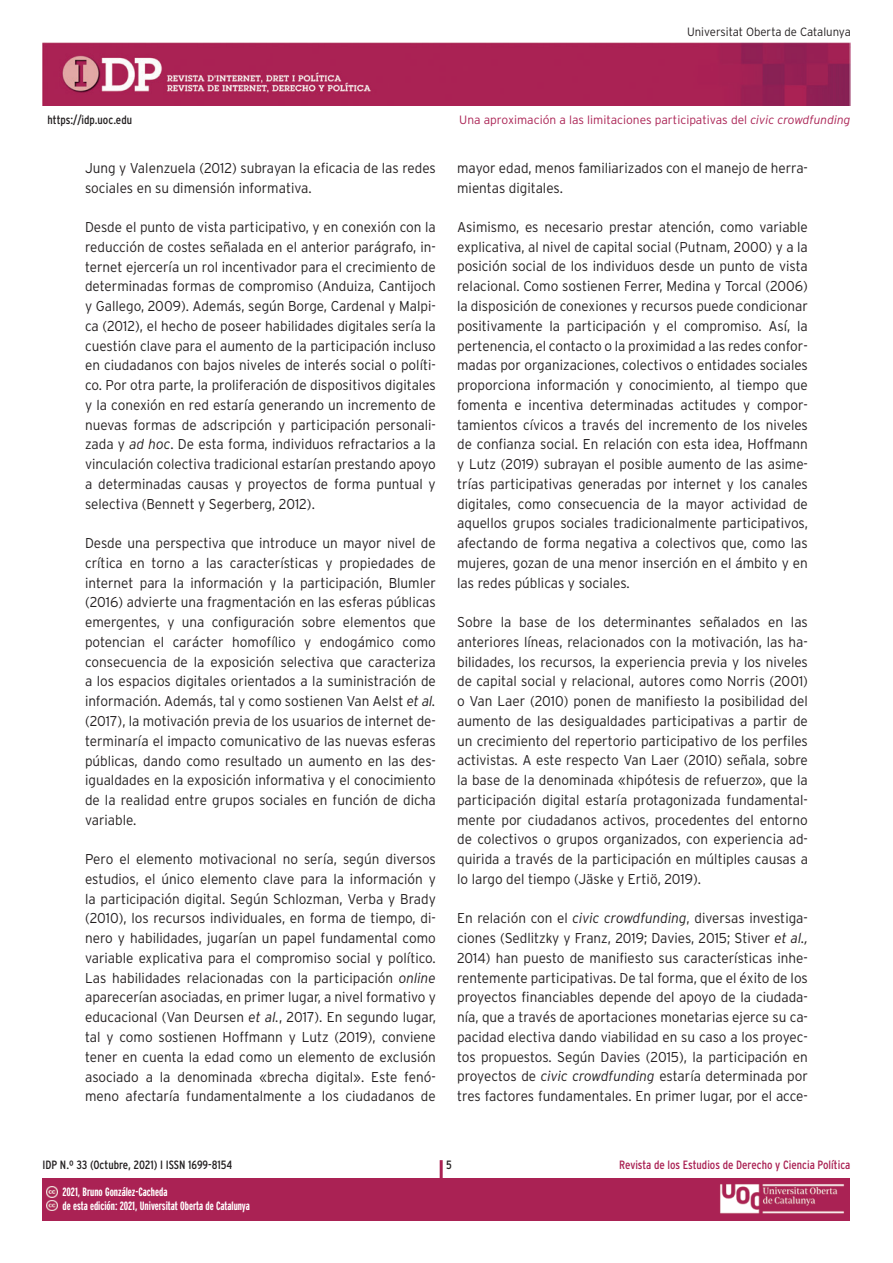
<style>
.page{position:relative;width:893px;height:1263px;background:#fff}
.page>*{position:absolute;margin:0;border:0;box-sizing:border-box;transform-origin:0 0}
.t1{font:300 14.25px/19.8px "Interstate";color:#231f20;text-align:justify;scale:.95 1}
.t2{font:700 extra-condensed 12px/13.5px "Interstate";color:#fff}
.t3{font:300 12px "Interstate";color:#aa2254}
.t4{font:condensed 12px "Interstate";color:#231f20}
.t5{font:condensed 12px "Interstate";color:#aa2254}
.t6{font:300 12px "Interstate";color:#231f20;scale:.95 1}
.s1{font-style:italic}
</style>
<div class="page">
<div style="left:43px;top:1178px;width:807px;height:42px;background:#aa2254"></div>
<hr style="left:440px;top:1160px;width:3px;height:44px;background:#aa2254">
<img style="left:43px;top:43px;width:807px;height:63px">
<svg style="left:47px;top:1186px;width:10px;height:25px"></svg>
<img style="left:720px;top:1184px;width:125px;height:30px">
<p class="t6" style="left:687px;top:25px;width:174px">Universitat Oberta de Catalunya</p>
<p class="t4" style="left:48px;top:113px;width:86px">https://idp.uoc.edu</p>
<p class="t1" style="left:85px;top:158px;width:371px">Jung y Valenzuela (2012) subrayan la eficacia de las redes sociales en su dimensión informativa.</p>
<p class="t1" style="left:85px;top:217px;width:371px">Desde el punto de vista participativo, y en conexión con la reducción de costes señalada en el anterior parágrafo, in&shy;ternet ejercería un rol incentivador para el crecimiento de determinadas formas de compromiso (Anduiza, Cantijoch y Gallego, 2009). Además, según Borge, Cardenal y Malpi&shy;ca (2012), el hecho de poseer habilidades digitales sería la cuestión clave para el aumento de la participación incluso en ciudadanos con bajos niveles de interés social o políti&shy;co. Por otra parte, la proliferación de dispositivos digitales y la conexión en red estaría generando un incremento de nuevas formas de adscripción y participación personali&shy;zada y <span class="s1">ad hoc</span>. De esta forma, individuos refractarios a la vinculación colectiva tradicional estarían prestando apoyo a determinadas causas y proyectos de forma puntual y selectiva (Bennett y Segerberg, 2012).</p>
<p class="t1" style="left:85px;top:533px;width:371px">Desde una perspectiva que introduce un mayor nivel de crítica en torno a las características y propiedades de internet para la información y la participación, Blumler (2016) advierte una fragmentación en las esferas públicas emergentes, y una configuración sobre elementos que potencian el carácter homofílico y endogámico como consecuencia de la exposición selectiva que caracteriza a los espacios digitales orientados a la suministración de información. Además, tal y como sostienen Van Aelst <span class="s1">et al. </span>(2017), la motivación previa de los usuarios de internet de&shy;terminaría el impacto comunicativo de las nuevas esferas públicas, dando como resultado un aumento en las des&shy;igualdades en la exposición informativa y el conocimiento de la realidad entre grupos sociales en función de dicha variable.</p>
<p class="t1" style="left:85px;top:849px;width:371px">Pero el elemento motivacional no sería, según diversos estudios, el único elemento clave para la información y la participación digital. Según Schlozman, Verba y Brady (2010), los recursos individuales, en forma de tiempo, di&shy;nero y habilidades, jugarían un papel fundamental como variable explicativa para el compromiso social y político.<br>Las habilidades relacionadas con la participación <span class="s1">online </span>aparecerían asociadas, en primer lugar, a nivel formativo y educacional (Van Deursen <span class="s1">et al.</span>, 2017). En segundo lugar, tal y como sostienen Hoffmann y Lutz (2019), conviene tener en cuenta la edad como un elemento de exclusión asociado a la denominada «brecha digital». Este fenó&shy;meno afectaría fundamentalmente a los ciudadanos de</p>
<p class="t3" style="left:459px;top:113px;width:393px">Una aproximación a las limitaciones participativas del <span class="s1">civic crowdfunding</span></p>
<p class="t1" style="left:457px;top:158px;width:371px">mayor edad, menos familiarizados con el manejo de herra&shy;mientas digitales.</p>
<p class="t1" style="left:457px;top:217px;width:371px">Asimismo, es necesario prestar atención, como variable explicativa, al nivel de capital social (Putnam, 2000) y a la posición social de los individuos desde un punto de vista relacional. Como sostienen Ferrer, Medina y Torcal (2006) la disposición de conexiones y recursos puede condicionar positivamente la participación y el compromiso. Así, la pertenencia, el contacto o la proximidad a las redes confor&shy;madas por organizaciones, colectivos o entidades sociales proporciona información y conocimiento, al tiempo que fomenta e incentiva determinadas actitudes y compor&shy;tamientos cívicos a través del incremento de los niveles de confianza social. En relación con esta idea, Hoffmann y Lutz (2019) subrayan el posible aumento de las asime&shy;trías participativas generadas por internet y los canales digitales, como consecuencia de la mayor actividad de aquellos grupos sociales tradicionalmente participativos, afectando de forma negativa a colectivos que, como las mujeres, gozan de una menor inserción en el ámbito y en las redes públicas y sociales.</p>
<p class="t1" style="left:457px;top:612px;width:371px">Sobre la base de los determinantes señalados en las anteriores líneas, relacionados con la motivación, las ha&shy;bilidades, los recursos, la experiencia previa y los niveles de capital social y relacional, autores como Norris (2001) o Van Laer (2010) ponen de manifiesto la posibilidad del aumento de las desigualdades participativas a partir de un crecimiento del repertorio participativo de los perfiles activistas. A este respecto Van Laer (2010) señala, sobre la base de la denominada «hipótesis de refuerzo», que la participación digital estaría protagonizada fundamental&shy;mente por ciudadanos activos, procedentes del entorno de colectivos o grupos organizados, con experiencia ad&shy;quirida a través de la participación en múltiples causas a lo largo del tiempo (Jäske y Ertiö, 2019).</p>
<p class="t1" style="left:457px;top:908px;width:371px">En relación con el <span class="s1">civic crowdfunding</span>, diversas investiga&shy;ciones (Sedlitzky y Franz, 2019; Davies, 2015; Stiver <span class="s1">et al., </span>2014) han puesto de manifiesto sus características inhe&shy;rentemente participativas. De tal forma, que el éxito de los proyectos financiables depende del apoyo de la ciudada&shy;nía, que a través de aportaciones monetarias ejerce su ca&shy;pacidad electiva dando viabilidad en su caso a los proyec&shy;tos propuestos. Según Davies (2015), la participación en proyectos de <span class="s1">civic crowdfunding</span> estaría determinada por tres factores fundamentales. En primer lugar, por el acce-</p>
<p class="t4" style="left:43px;top:1158px;width:191px">IDP N.º 33 (Octubre, 2021) I ISSN 1699-8154</p>
<p class="t4" style="left:446px;top:1158px;width:7px">5</p>
<p class="t5" style="left:619px;top:1158px;width:233px">Revista de los Estudios de Derecho y Ciencia Política</p>
<p class="t2" style="left:63px;top:1185px;width:189px">2021, Bruno González-Cacheda<br>de esta edición: 2021, Universitat Oberta de Catalunya</p>
<p class="t2" style="left:59px;top:1185px;width:31px">Eloi Puig</p>
</div>
